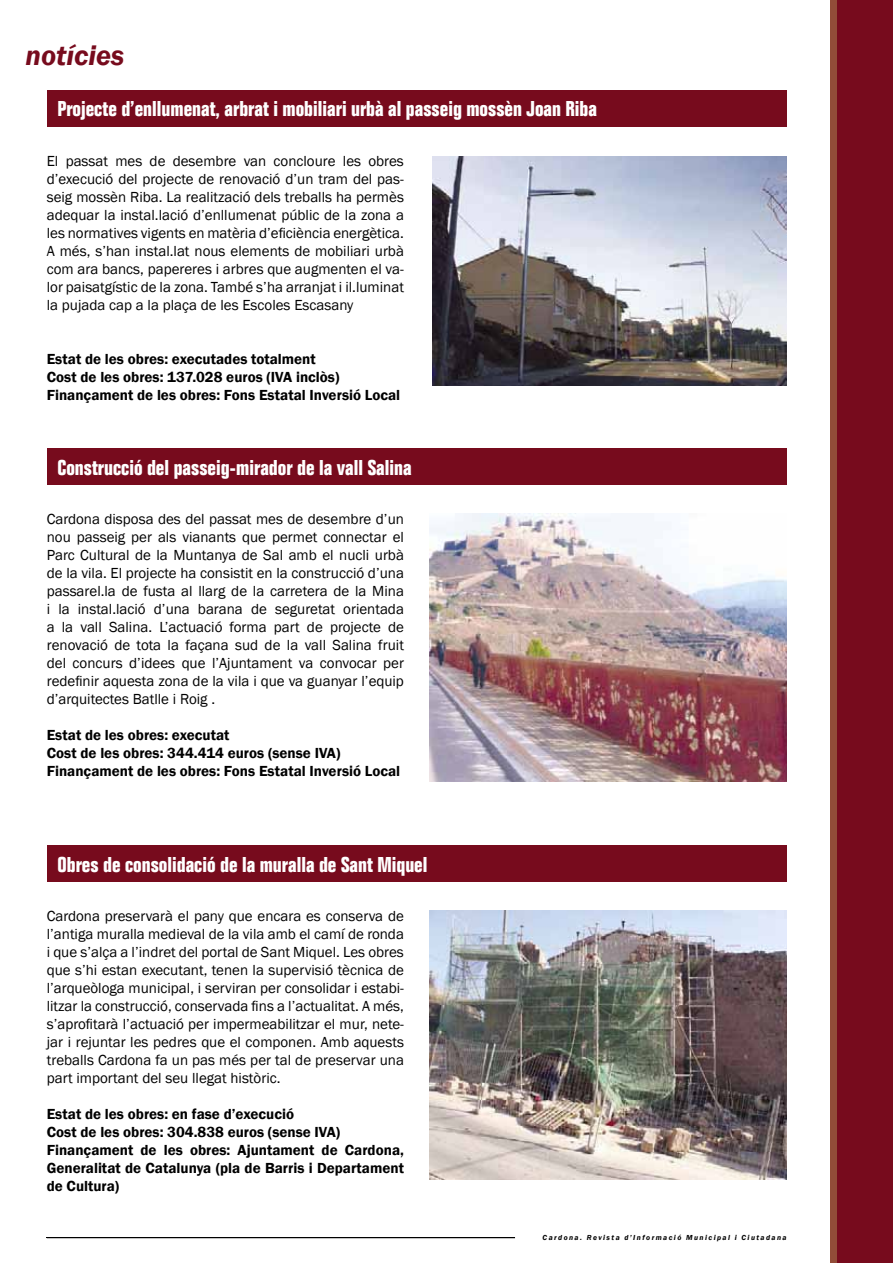
<style>
.page{position:relative;width:893px;height:1263px;background:#fff}
.page>*{position:absolute;margin:0;border:0;box-sizing:border-box;transform-origin:0 0}
.t1{font:italic 600 28.5px "Franklin Gothic";color:#770b1d}
.t2{font:700 condensed 21px "Folio";color:#fff}
.t3{font:15px/18px "Franklin Gothic";color:#000;text-align:justify}
.t4{font:600 15px/18px "Franklin Gothic";color:#000}
.t5{font:italic 600 7.5px "Franklin Gothic";letter-spacing:.19em;color:#000}
</style>
<div class="page">
<div style="left:830px;top:0;width:8px;height:1263px;background:#924c38"></div>
<div style="left:838px;top:0;width:55px;height:1263px;background:#770b1d"></div>
<hr style="left:47px;top:1237px;width:468px;height:1px;background:#000">
<div style="left:47px;top:90px;width:740px;height:37px;background:#770b1d"></div>
<div style="left:47px;top:846px;width:740px;height:36px;background:#770b1d"></div>
<div style="left:47px;top:449px;width:740px;height:36px;background:#770b1d"></div>
<img style="left:432px;top:157px;width:355px;height:228px">
<img style="left:429px;top:910px;width:358px;height:269px">
<img style="left:429px;top:513px;width:358px;height:269px">
<h1 class="t1" style="left:25px;top:37px;width:100px">notícies</h1>
<h2 class="t2" style="left:57px;top:97px;width:541px">Projecte d’enllumenat, arbrat i mobiliari urbà al passeig mossèn Joan Riba</h2>
<p class="t3" style="left:47px;top:152px;width:359px">El passat mes de desembre van concloure les obres d’execució del projecte de renovació d’un tram del pas&shy;seig mossèn Riba. La realització dels treballs ha permès adequar la instal.lació d’enllumenat públic de la zona a les normatives vigents en matèria d’eficiència energètica.<br>A més, s’han instal.lat nous elements de mobiliari urbà com ara bancs, papereres i arbres que augmenten el va&shy;lor paisatgístic de la zona. També s’ha arranjat i il.luminat la pujada cap a la plaça de les Escoles Escasany</p>
<p class="t4" style="left:47px;top:350px;width:355px">Estat de les obres: executades totalment<br>Cost de les obres: 137.028 euros (IVA inclòs)<br>Finançament de les obres: Fons Estatal Inversió Local</p>
<h2 class="t2" style="left:57px;top:456px;width:356px">Construcció del passeig-mirador de la vall Salina</h2>
<p class="t3" style="left:47px;top:510px;width:359px">Cardona disposa des del passat mes de desembre d’un nou passeig per als vianants que permet connectar el Parc Cultural de la Muntanya de Sal amb el nucli urbà de la vila. El projecte ha consistit en la construcció d’una passarel.la de fusta al llarg de la carretera de la Mina i la instal.lació d’una barana de seguretat orientada a la vall Salina. L’actuació forma part de projecte de renovació de tota la façana sud de la vall Salina fruit del concurs d’idees que l’Ajuntament va convocar per redefinir aquesta zona de la vila i que va guanyar l’equip d’arquitectes Batlle i Roig .</p>
<p class="t4" style="left:47px;top:726px;width:355px">Estat de les obres: executat<br>Cost de les obres: 344.414 euros (sense IVA)<br>Finançament de les obres: Fons Estatal Inversió Local</p>
<h2 class="t2" style="left:57px;top:853px;width:372px">Obres de consolidació de la muralla de Sant Miquel</h2>
<p class="t3" style="left:47px;top:907px;width:359px">Cardona preservarà el pany que encara es conserva de l’antiga muralla medieval de la vila amb el camí de ronda i que s’alça a l’indret del portal de Sant Miquel. Les obres que s’hi estan executant, tenen la supervisió tècnica de l’arqueòloga municipal, i serviran per consolidar i estabi&shy;litzar la construcció, conservada fins a l’actualitat. A més, s’aprofitarà l’actuació per impermeabilitzar el mur, nete&shy;jar i rejuntar les pedres que el componen. Amb aquests treballs Cardona fa un pas més per tal de preservar una part important del seu llegat històric.</p>
<p class="t4" style="left:47px;top:1105px;width:359px">Estat de les obres: en fase d’execució<br>Cost de les obres: 304.838 euros (sense IVA)<br>Finançament de les obres: Ajuntament de Cardona, Generalitat de Catalunya (pla de Barris i Departament de Cultura)</p>
<p class="t5" style="left:543px;top:1232px;width:246px">Cardona. Revista d’Informació Municipal i Ciutadana</p>
</div>
